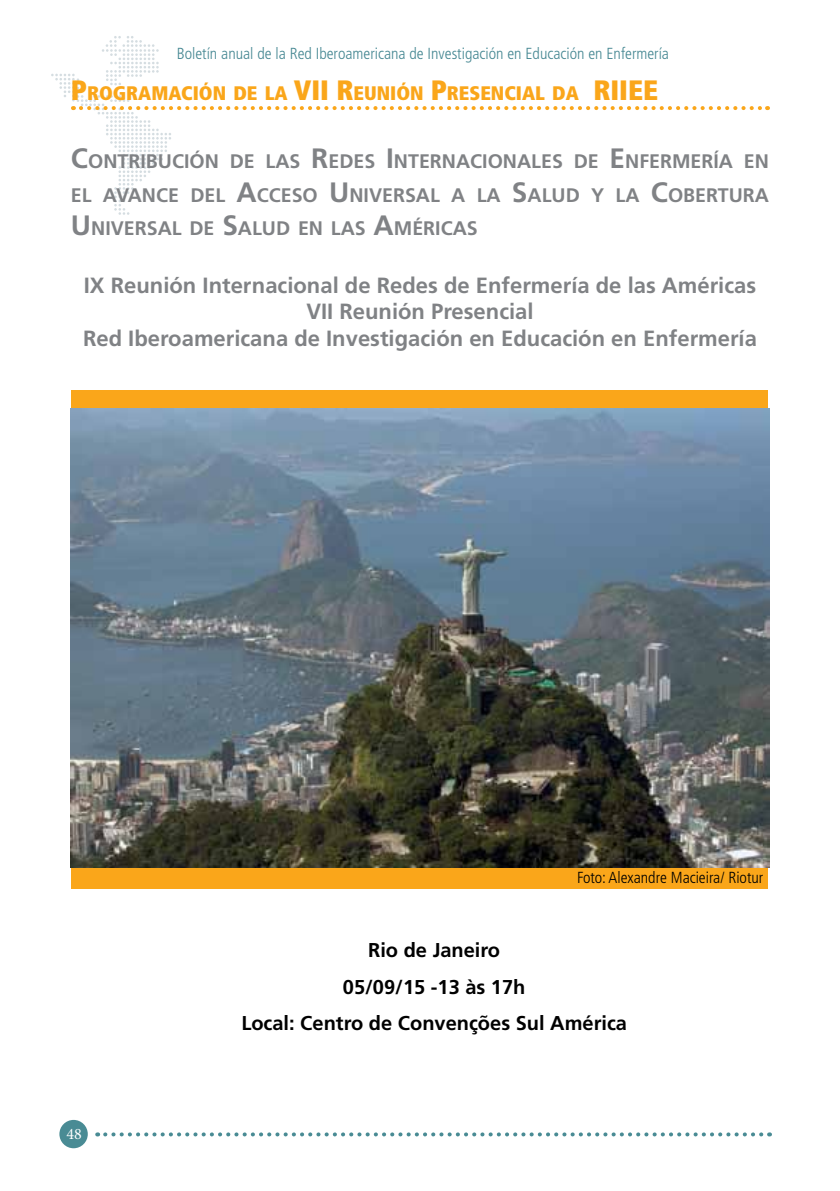
<style>
.page{position:relative;width:840px;height:1191px;background:#fff}
.page>*{position:absolute;margin:0;border:0;box-sizing:border-box;transform-origin:0 0}
.t1{font:700 22px/26.4px "Frutiger LT Std";color:#808285;text-align:center}
.t2{font:700 20px/36.4px "Frutiger LT Std";color:#000;text-align:center}
.t3{font:700 19.6px/33.6px "Frutiger LT Std";color:#808285;text-align:justify}
.t4{font:900 condensed 19.6px "Frutiger LT Std";color:#faa61a}
.t5{font:300 condensed 16px "Frutiger LT Std";color:#458792}
.t6{font:300 condensed 16px "Frutiger LT Std";color:#000}
.t7{font:16px "Minion Pro";color:#fff}
.s1{font-size:28px}
</style>
<div class="page">
<div style="left:59px;top:1119px;width:29px;height:29px;background:#498b94;border-radius:50%"></div>
<svg style="left:105px;top:1132px;width:664px;height:4px"></svg>
<svg style="left:51px;top:36px;width:716px;height:179px"></svg>
<div style="left:72px;top:390px;width:695px;height:499px;background:#faa61a"></div>
<img style="left:71px;top:408px;width:697px;height:459px">
<p class="t5" style="left:177px;top:44px;width:493px">Boletín anual de la Red Iberoamericana de Investigación en Educación en Enfermería</p>
<p class="t4" style="left:71px;top:82px;width:536px"><span class="s1">P</span>ROGRAMACIÓN DE LA <span class="s1">VII R</span>EUNIÓN <span class="s1">P</span>RESENCIAL DA <span class="s1">RIIEE</span></p>
<p class="t3" style="left:71px;top:144px;width:699px"><span class="s1">C</span>ONTRIBUCIÓN DE LAS <span class="s1">R</span>EDES <span class="s1">I</span> NTERNACIONALES DE <span class="s1">E</span> NFERM ERÍA EN EL AVANCE DEL <span class="s1">A</span>CCESO <span class="s1">U</span> NIVERSAL A LA <span class="s1">S</span>ALUD Y LA <span class="s1">C</span>OBERTURA <span class="s1">U</span> NIVERSAL DE <span class="s1">S</span>ALUD EN LAS <span class="s1">A</span>M ÉRICAS</p>
<p class="t1" style="left:83px;top:272px;width:675px">IX Reunión Internacional de Redes de Enfermería de las Américas<br>VII Reunión Presencial<br>Red Iberoamericana de Investigación en Educación en Enfermería</p>
<p class="t6" style="left:576px;top:868px;width:188px">Foto: Alexandre Macieira/ Riotur</p>
<p class="t7" style="left:66px;top:1123px;width:17px">48</p>
<p class="t2" style="left:241px;top:932px;width:387px">Rio de Janeiro<br>05/09/15 -13 às 17h<br>Local: Centro de Convenções Sul América</p>
</div>
